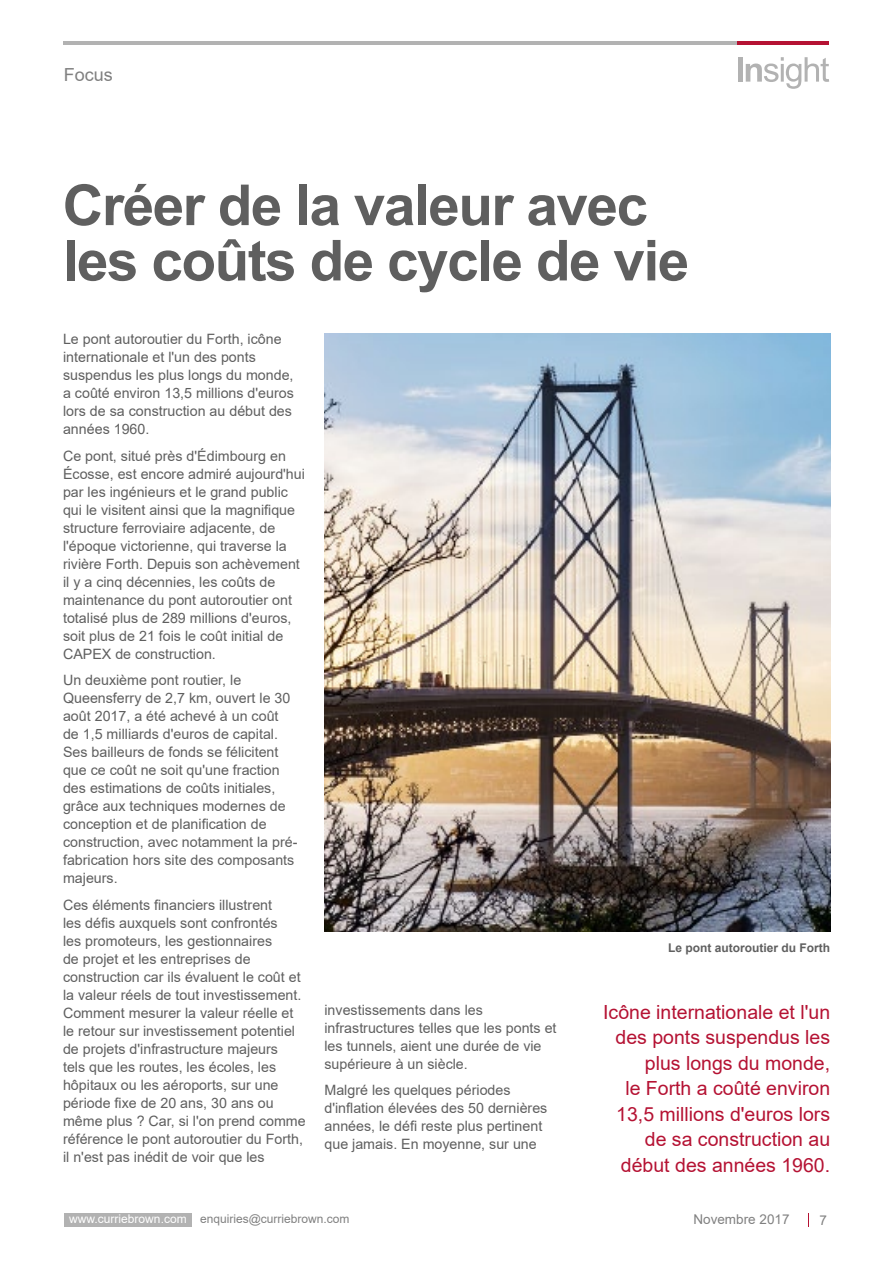
<style>
.page{position:relative;width:893px;height:1263px;background:#fff}
.page>*{position:absolute;margin:0;border:0;box-sizing:border-box;transform-origin:0 0}
.H1_Red{font:700 56.55px/55.3px "Arial";letter-spacing:-.025em;color:#5f5f5f}
.Red_highlight{font:19.5px/25.5px "Arial";color:#b51233;text-align:right}
.t1{font:18px "Arial";color:#808080}
.Body{font:14.25px/18px "Arial";color:#5f5f5f}
.Grey_Highlight{font:13.5px "Arial";color:#808080}
.t2{font:12px "Arial";color:#808080}
.Body-2{font:700 12px "Arial";color:#5f5f5f}
.s1{color:#fff}
</style>
<div class="page">
<div style="left:64px;top:1213px;width:128px;height:13px;background:#b2b2b2"></div>
<div style="left:737px;top:57px;width:5px;height:25px;background:#b2b2b2"></div>
<svg style="left:746px;top:57px;width:83px;height:32px"></svg>
<hr style="left:64px;top:41px;width:765px;height:4px;background:#b2b2b2">
<hr style="left:737px;top:41px;width:92px;height:4px;background:#b51233">
<svg style="left:808px;top:1213px;width:1px;height:13px"></svg>
<img style="left:325px;top:334px;width:505px;height:597px">
<p class="t1" style="left:64px;top:62px;width:51px">Focus</p>
<p class="H1_Red" style="left:63px;top:178px;width:628px">Créer de la valeur avec les coûts de cycle de vie</p>
<p class="Body" style="left:63px;top:330px;width:232px">Le pont autoroutier du Forth, icône internationale et l'un des ponts suspendus les plus longs du monde, a coûté environ 13,5 millions d'euros lors de sa construction au début des années 1960.</p>
<p class="Body" style="left:63px;top:447px;width:243px">Ce pont, situé près d'Édimbourg en Écosse, est encore admiré aujourd'hui par les ingénieurs et le grand public qui le visitent ainsi que la magnifique structure ferroviaire adjacente, de l'époque victorienne, qui traverse la rivière Forth. Depuis son achèvement il y a cinq décennies, les coûts de maintenance du pont autoroutier ont totalisé plus de 289 millions d'euros, soit plus de 21 fois le coût initial de CAPEX de construction.</p>
<p class="Body" style="left:63px;top:671px;width:236px">Un deuxième pont routier, le<br>Queensferry de 2,7 km, ouvert le 30 août 2017, a été achevé à un coût de 1,5 milliards d'euros de capital.<br>Ses bailleurs de fonds se félicitent que ce coût ne soit qu'une fraction des estimations de coûts initiales, grâce aux techniques modernes de conception et de planification de construction, avec notamment la pré&shy;fabrication hors site des composants majeurs.</p>
<p class="Body" style="left:63px;top:896px;width:244px">Ces éléments financiers illustrent<br>les défis auxquels sont confrontés<br>les promoteurs, les gestionnaires<br>de projet et les entreprises de construction car ils évaluent le coût et la valeur réels de tout investissement.<br>Comment mesurer la valeur réelle et le retour sur investissement potentiel de projets d'infrastructure majeurs<br>tels que les routes, les écoles, les hôpitaux ou les aéroports, sur une période fixe de 20 ans, 30 ans ou même plus ? Car, si l'on prend comme référence le pont autoroutier du Forth, il n'est pas inédit de voir que les</p>
<p class="Body" style="left:324px;top:1001px;width:234px">investissements dans les infrastructures telles que les ponts et les tunnels, aient une durée de vie supérieure à un siècle.</p>
<p class="Body" style="left:324px;top:1081px;width:224px">Malgré les quelques périodes d'inflation élevées des 50 dernières années, le défi reste plus pertinent que jamais. En moyenne, sur une</p>
<p class="Body-2" style="left:668px;top:939px;width:164px">Le pont autoroutier du Forth</p>
<p class="Red_highlight" style="left:603px;top:999px;width:229px">Icône internationale et l'un des ponts suspendus les plus longs du monde,<br>le Forth a coûté environ<br>13,5 millions d'euros lors de sa construction au début des années 1960.</p>
<p class="Grey_Highlight" style="left:693px;top:1210px;width:98px">Novembre 2017</p>
<p class="t2" style="left:69px;top:1211px;width:282px"><span class="s1">www.curriebrown.com</span> enquiries@curriebrown.com</p>
<p class="Grey_Highlight" style="left:699px;top:1210px;width:101px">September 2017</p>
<p class="Grey_Highlight" style="left:819px;top:1211px;width:9px">7</p>
</div>
